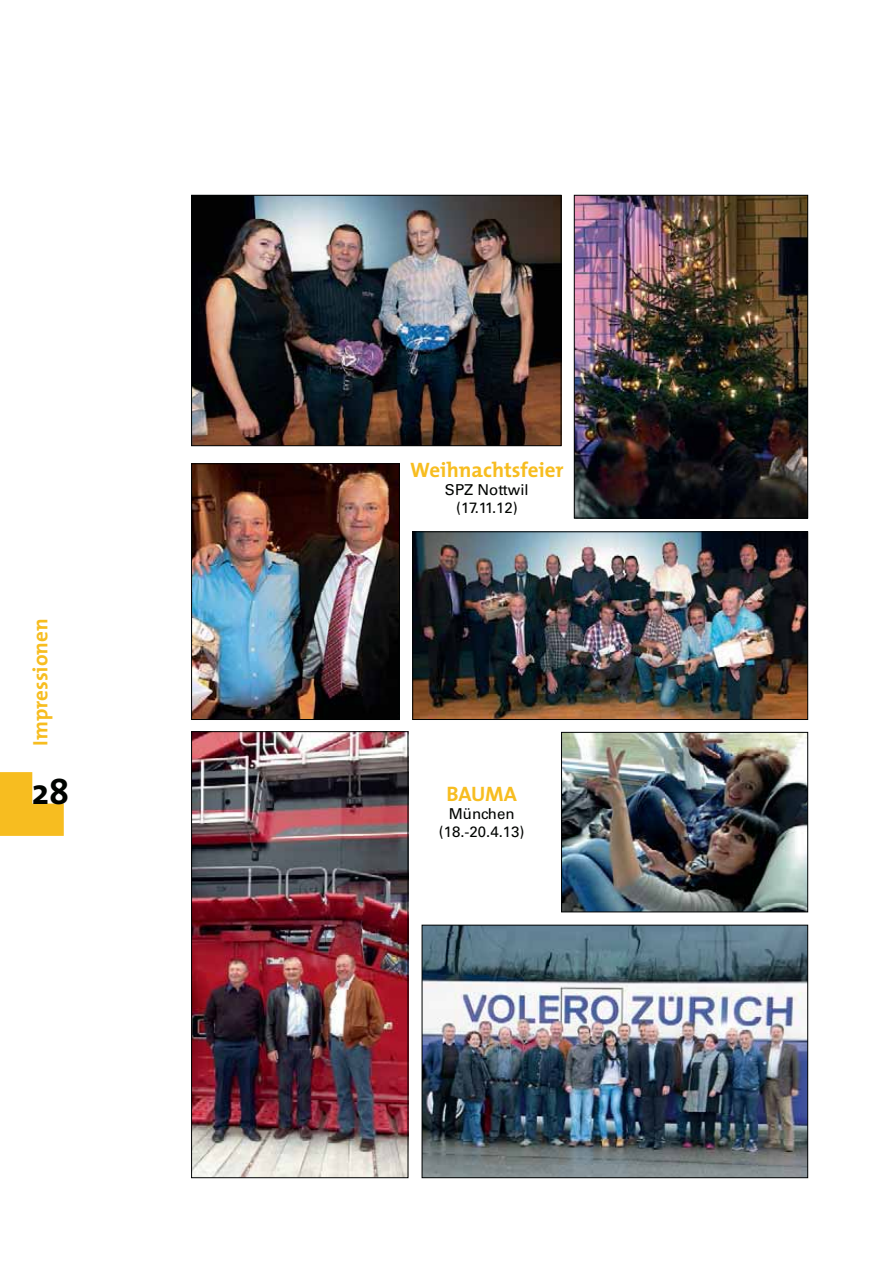
<style>
.page{position:relative;width:893px;height:1263px;background:#fff}
.page>*{position:absolute;margin:0;border:0;box-sizing:border-box;transform-origin:0 0}
.t1{font:700 36px "The Mix";color:#000300}
.t2{font:700 21px "The Mix";color:#f7bd20}
.t3{font:15px/18px "Univers";color:#000300;text-align:center}
</style>
<div class="page">
<svg style="left:0;top:772px;width:64px;height:64px"></svg>
<img style="left:193px;top:197px;width:366px;height:247px">
<div style="left:191px;top:195px;width:370px;height:251px;border:1px solid #000303"></div>
<img style="left:193px;top:465px;width:205px;height:253px">
<div style="left:191px;top:463px;width:209px;height:257px;border:1px solid #000303"></div>
<img style="left:193px;top:733px;width:213px;height:443px">
<div style="left:191px;top:731px;width:217px;height:447px;border:1px solid #000303"></div>
<img style="left:424px;top:927px;width:382px;height:249px">
<div style="left:422px;top:925px;width:386px;height:253px;border:1px solid #000303"></div>
<img style="left:563px;top:734px;width:243px;height:176px">
<div style="left:561px;top:732px;width:247px;height:180px;border:1px solid #000303"></div>
<img style="left:414px;top:533px;width:392px;height:185px">
<div style="left:412px;top:531px;width:396px;height:189px;border:1px solid #000303"></div>
<img style="left:576px;top:197px;width:230px;height:319px">
<div style="left:574px;top:195px;width:234px;height:323px;border:1px solid #000303"></div>
<h2 class="t2" style="left:30px;top:746px;width:129px;rotate:-90deg">Impressionen</h2>
<h1 class="t1" style="left:32px;top:774px;width:39px">28</h1>
<h2 class="t2" style="left:410px;top:460px;width:155px">Weihnachtsfeier</h2>
<p class="t3" style="left:445px;top:482px;width:85px">SPZ Nottwil (17.11.12)</p>
<h2 class="t2" style="left:446px;top:784px;width:72px">BAUMA</h2>
<p class="t3" style="left:439px;top:806px;width:87px">München (18.-20.4.13)</p>
</div>
